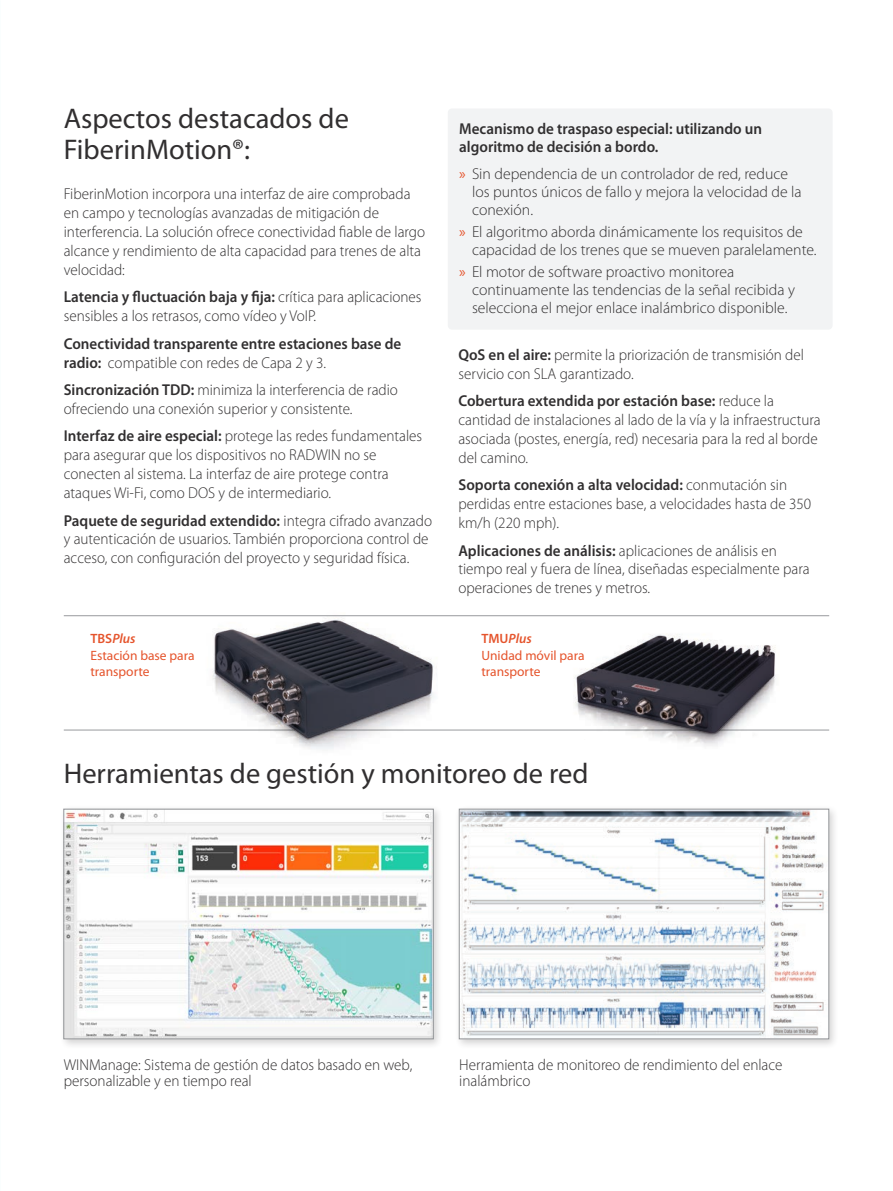
<style>
.page{position:relative;width:893px;height:1191px;background:#fff}
.page>*{position:absolute;margin:0;border:0;box-sizing:border-box;transform-origin:0 0}
.documant_sub_title{font:28.5px/31.5px "Myriad Pro";color:#312f30}
.running{font:300 15.75px/18.9px "Myriad Pro";color:#312f30;scale:.96 1}
.running-2{font:300 15.75px/18px "Myriad Pro";color:#312f30}
.running-3{font:600 15.75px/18.9px "Myriad Pro";color:#312f30;scale:.96 1}
.t1{font:13.5px/16.2px "Myriad Pro";color:#e5542c}
.t2{font:italic 600 13.5px "Myriad Pro";color:#e5542c}
.s1{font-weight:600}
.s2{font-weight:300}
.s3{font-style:normal}
.s4{font-weight:400;color:#e5542c}
</style>
<div class="page">
<div style="left:448px;top:108px;width:385px;height:222px;background:#f2f3f4;border-radius:4px"></div>
<div style="left:60px;top:805px;width:384px;height:244px;background:#231f20;opacity:.2"></div>
<img style="left:66px;top:811px;width:366px;height:226px">
<div style="left:64px;top:809px;width:370px;height:230px;border:1px solid #939598"></div>
<div style="left:455px;top:805px;width:384px;height:244px;background:#231f20;opacity:.2"></div>
<img style="left:461px;top:811px;width:366px;height:226px">
<div style="left:459px;top:809px;width:370px;height:230px;border:1px solid #939598"></div>
<hr style="left:64px;top:729px;width:765px;height:1px;background:#989a9d">
<img style="left:174px;top:616px;width:279px;height:134px">
<img style="left:564px;top:616px;width:216px;height:130px">
<hr style="left:64px;top:615px;width:765px;height:1px;background:#989a9d">
<p class="documant_sub_title" style="left:64px;top:102px;width:287px">Aspectos destacados de<br>FiberinMotion®:</p>
<p class="running" style="left:64px;top:184px;width:378px">FiberinMotion incorpora una interfaz de aire comprobada en campo y tecnologías avanzadas de mitigación de interferencia. La solución ofrece conectividad fiable de largo alcance y rendimiento de alta capacidad para trenes de alta velocidad:</p>
<p class="running" style="left:64px;top:287px;width:374px"><span class="s1">Latencia y fluctuación baja y fija:</span> crítica para aplicaciones sensibles a los retrasos, como vídeo y VoIP.</p>
<p class="running-3" style="left:64px;top:334px;width:353px">Conectividad transparente entre estaciones base de radio: <span class="s2">compatible con redes de Capa 2 y 3.</span></p>
<p class="running" style="left:64px;top:380px;width:350px"><span class="s1">Sincronización TDD:</span> minimiza la interferencia de radio ofreciendo una conexión superior y consistente.</p>
<p class="running" style="left:64px;top:426px;width:375px"><span class="s1">Interfaz de aire especial:</span> protege las redes fundamentales para asegurar que los dispositivos no RADWIN no se conecten al sistema. La interfaz de aire protege contra ataques Wi-Fi, como DOS y de intermediario.</p>
<p class="running" style="left:64px;top:511px;width:385px"><span class="s1">Paquete de seguridad extendido:</span> integra cifrado avanzado y autenticación de usuarios. También proporciona control de acceso, con configuración del proyecto y seguridad física.</p>
<p class="t2" style="left:90px;top:630px;width:47px"><span class="s3">TBS</span>Plus</p>
<p class="t1" style="left:90px;top:646px;width:106px">Estación base para transporte</p>
<p class="running-3" style="left:459px;top:120px;width:317px;line-height:18px">Mecanismo de traspaso especial: utilizando un algoritmo de decisión a bordo.</p>
<p class="running-2" style="left:472px;top:164px;width:331px;text-indent:-13px"><span class="s4">»</span> Sin dependencia de un controlador de red, reduce los puntos únicos de fallo y mejora la velocidad de la conexión.</p>
<p class="running-2" style="left:472px;top:223px;width:346px;text-indent:-13px"><span class="s4">»</span> El algoritmo aborda dinámicamente los requisitos de capacidad de los trenes que se mueven paralelamente.</p>
<p class="running-2" style="left:472px;top:263px;width:324px;text-indent:-13px"><span class="s4">»</span> El motor de software proactivo monitorea continuamente las tendencias de la señal recibida y selecciona el mejor enlace inalámbrico disponible.</p>
<p class="running" style="left:458px;top:345px;width:361px"><span class="s1">QoS en el aire:</span> permite la priorización de transmisión del servicio con SLA garantizado.</p>
<p class="running" style="left:458px;top:391px;width:379px"><span class="s1">Cobertura extendida por estación base:</span> reduce la cantidad de instalaciones al lado de la vía y la infraestructura asociada (postes, energía, red) necesaria para la red al borde del camino.</p>
<p class="running" style="left:458px;top:475px;width:369px"><span class="s1">Soporta conexión a alta velocidad:</span> conmutación sin perdidas entre estaciones base, a velocidades hasta de 350 km/h (220 mph).</p>
<p class="running" style="left:458px;top:540px;width:367px"><span class="s1">Aplicaciones de análisis:</span> aplicaciones de análisis en tiempo real y fuera de línea, diseñadas especialmente para operaciones de trenes y metros.</p>
<p class="t2" style="left:481px;top:630px;width:52px"><span class="s3">TMU</span>Plus</p>
<p class="t1" style="left:481px;top:646px;width:105px">Unidad móvil para transporte</p>
<p class="documant_sub_title" style="left:64px;top:757px;width:526px">Herramientas de gestión y monitoreo de red</p>
<p class="running" style="left:64px;top:1056px;width:365px;line-height:16.5px">WINManage: Sistema de gestión de datos basado en web, personalizable y en tiempo real</p>
<p class="running" style="left:459px;top:1056px;width:338px;line-height:16.5px">Herramienta de monitoreo de rendimiento del enlace inalámbrico</p>
</div>
